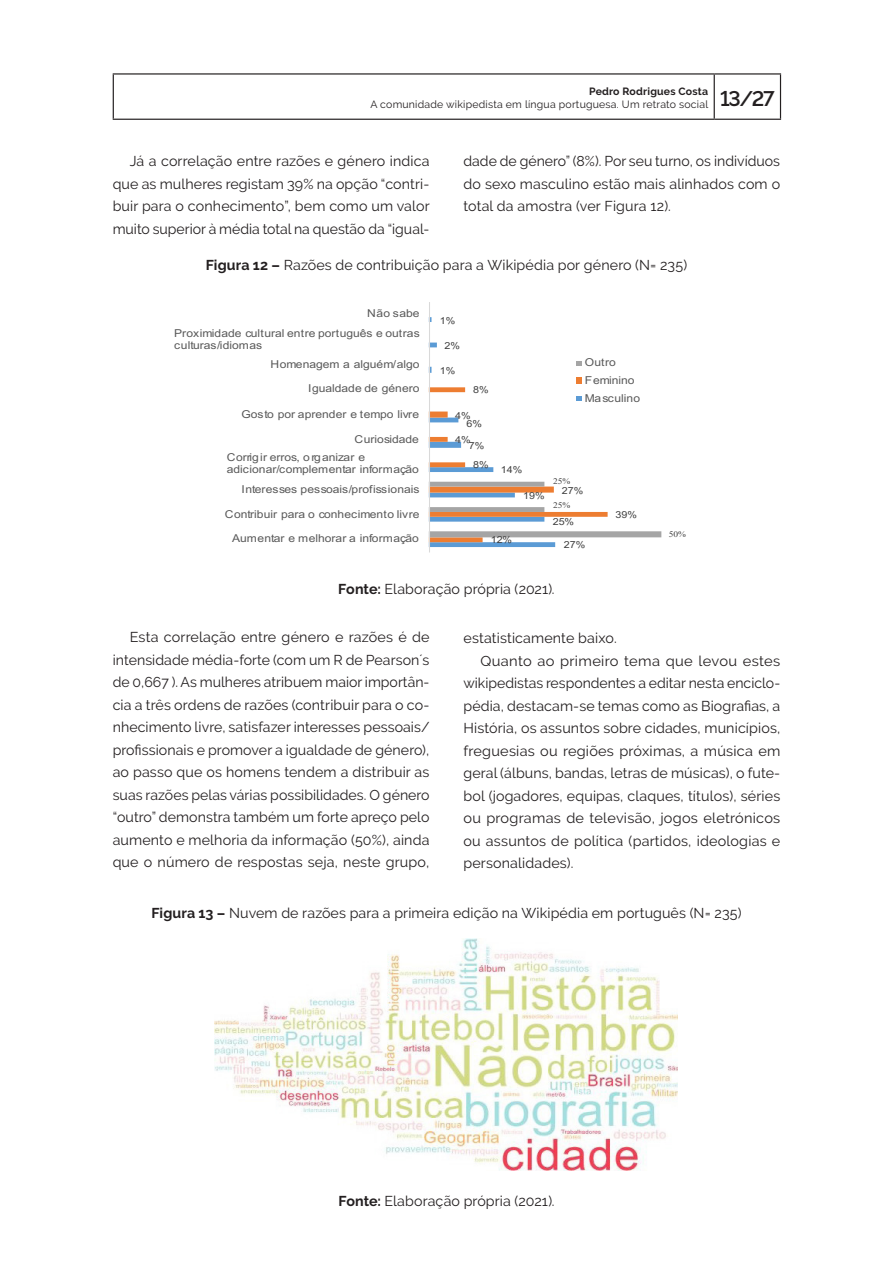
<style>
.page{position:relative;width:893px;height:1263px;background:#fff}
.page>*{position:absolute;margin:0;border:0;box-sizing:border-box;transform-origin:0 0}
.Miolo{font:14.25px/22.5px "Raleway";letter-spacing:.01em;color:#231f20;text-align:justify}
.Imagem_figura_transp{font:14.25px "Raleway";letter-spacing:.01em;color:#231f20}
.t1{font:10.95px/12.1px "Arial";color:#595959;scale:1.11 1}
.t2{font:10.5px/13.5px "Raleway";letter-spacing:.02em;color:#231f20}
.t3{font:9.75px "Arial";color:#404040;scale:1.11 1}
.t4{font:8.4px "Times New Roman";color:#404040;scale:1.11 1}
.s1{font-weight:700}
</style>
<div class="page">
<hr style="left:714px;top:75px;width:1px;height:44px;background:#231f20">
<hr style="left:113px;top:73px;width:601px;height:2px;background:#231f20">
<hr style="left:113px;top:75px;width:1px;height:44px;background:#231f20">
<hr style="left:714px;top:73px;width:67px;height:2px;background:#231f20">
<hr style="left:780px;top:75px;width:1px;height:44px;background:#231f20">
<hr style="left:113px;top:119px;width:601px;height:1px;background:#231f20">
<hr style="left:714px;top:119px;width:67px;height:1px;background:#231f20">
<hr style="left:429px;top:302px;width:1px;height:250px;background:#d9d9d9">
<svg style="left:430px;top:317px;width:231px;height:230px"></svg>
<img style="left:215px;top:939px;width:462px;height:231px">
<p class="t2" style="left:370px;top:84px;width:406px;text-indent:219px"><span class="s1">Pedro Rodrigues Costa<br></span>A comunidade wikipedista em língua portuguesa. Um retrato social <sup>13/27</sup></p>
<p class="Miolo" style="left:113px;top:150px;width:319px;text-indent:17px">Já a correlação entre razões e género indica que as mulheres registam 39% na opção “contri&shy;buir para o conhecimento”, bem como um valor muito superior à média total na questão da “igual-</p>
<p class="Miolo" style="left:463px;top:150px;width:318px">dade de género” (8%). Por seu turno, os indivíduos do sexo masculino estão mais alinhados com o total da amostra (ver Figura 12).</p>
<p class="Imagem_figura_transp" style="left:206px;top:257px;width:483px"><span class="s1">Figura 12 –</span> Razões de contribuição para a Wikipédia por género (N= 235)</p>
<p class="t1" style="left:367px;top:307px;width:49px">Não sabe</p>
<p class="t3" style="left:440px;top:314px;width:15px">1%</p>
<p class="t1" style="left:174px;top:326px;width:223px">Proximidade cultural entre português e outras culturas/idiomas</p>
<p class="t3" style="left:444px;top:338px;width:15px">2%</p>
<p class="t1" style="left:270px;top:358px;width:136px">Homenagem a alguém/algo</p>
<p class="t1" style="left:308px;top:382px;width:102px">Igualdade de género</p>
<p class="t3" style="left:440px;top:364px;width:15px">1%</p>
<p class="t3" style="left:473px;top:383px;width:15px">8%</p>
<p class="t1" style="left:585px;top:353px;width:51px;line-height:18.1px">Outro<br>Feminino<br>Masculino</p>
<p class="t1" style="left:241px;top:408px;width:161px">Gosto por aprender e tempo livre</p>
<p class="t3" style="left:455px;top:409px;width:15px">4%</p>
<p class="t3" style="left:467px;top:417px;width:15px">6%</p>
<p class="t1" style="left:354px;top:433px;width:60px">Curiosidade</p>
<p class="t3" style="left:455px;top:433px;width:15px">4%</p>
<p class="t3" style="left:469px;top:439px;width:15px">7%</p>
<p class="t1" style="left:227px;top:451px;width:175px">Corrigir erros, organizar e adicionar/complementar informação</p>
<p class="t3" style="left:473px;top:458px;width:15px">8%</p>
<p class="t3" style="left:501px;top:463px;width:21px">14%</p>
<p class="t1" style="left:241px;top:483px;width:162px">Interesses pessoais/profissionais</p>
<p class="t3" style="left:523px;top:488px;width:21px">19%</p>
<p class="t4" style="left:553px;top:475px;width:17px">25%</p>
<p class="t3" style="left:562px;top:484px;width:21px">27%</p>
<p class="t1" style="left:225px;top:508px;width:177px">Contribuir para o conhecimento livre</p>
<p class="t4" style="left:553px;top:500px;width:17px">25%</p>
<p class="t3" style="left:553px;top:515px;width:21px">25%</p>
<p class="t3" style="left:616px;top:508px;width:21px">39%</p>
<p class="t1" style="left:232px;top:532px;width:170px">Aumentar e melhorar a informação</p>
<p class="t3" style="left:491px;top:533px;width:21px">12%</p>
<p class="t3" style="left:564px;top:538px;width:21px">27%</p>
<p class="t4" style="left:669px;top:529px;width:17px">50%</p>
<p class="Imagem_figura_transp" style="left:338px;top:581px;width:218px"><span class="s1">Fonte:</span> Elaboração própria (2021).</p>
<p class="Miolo" style="left:113px;top:626px;width:318px;text-indent:17px">Esta correlação entre género e razões é de intensidade média-forte (com um R de Pearson´s de 0,667 σ). As mulheres atribuem maior importân&shy;cia a três ordens de razões (contribuir para o co&shy;nhecimento livre, satisfazer interesses pessoais/ profissionais e promover a igualdade de género), ao passo que os homens tendem a distribuir as suas razões pelas várias possibilidades. O género “outro” demonstra também um forte apreço pelo aumento e melhoria da informação (50%), ainda que o número de respostas seja, neste grupo,</p>
<p class="Miolo" style="left:463px;top:627px;width:155px">estatisticamente baixo.</p>
<p class="Miolo" style="left:463px;top:649px;width:318px;text-indent:17px">Quanto ao primeiro tema que levou estes wikipedistas respondentes a editar nesta enciclo&shy;pédia, destacam-se temas como as Biografias, a História, os assuntos sobre cidades, municípios, freguesias ou regiões próximas, a música em geral (álbuns, bandas, letras de músicas), o fute&shy;bol (jogadores, equipas, claques, títulos), séries ou programas de televisão, jogos eletrónicos ou assuntos de política (partidos, ideologias e personalidades).</p>
<p class="Imagem_figura_transp" style="left:151px;top:905px;width:592px"><span class="s1">Figura 13 –</span> Nuvem de razões para a primeira edição na Wikipédia em português (N= 235)</p>
<p class="Imagem_figura_transp" style="left:338px;top:1193px;width:218px"><span class="s1">Fonte:</span> Elaboração própria (2021).</p>
</div>
